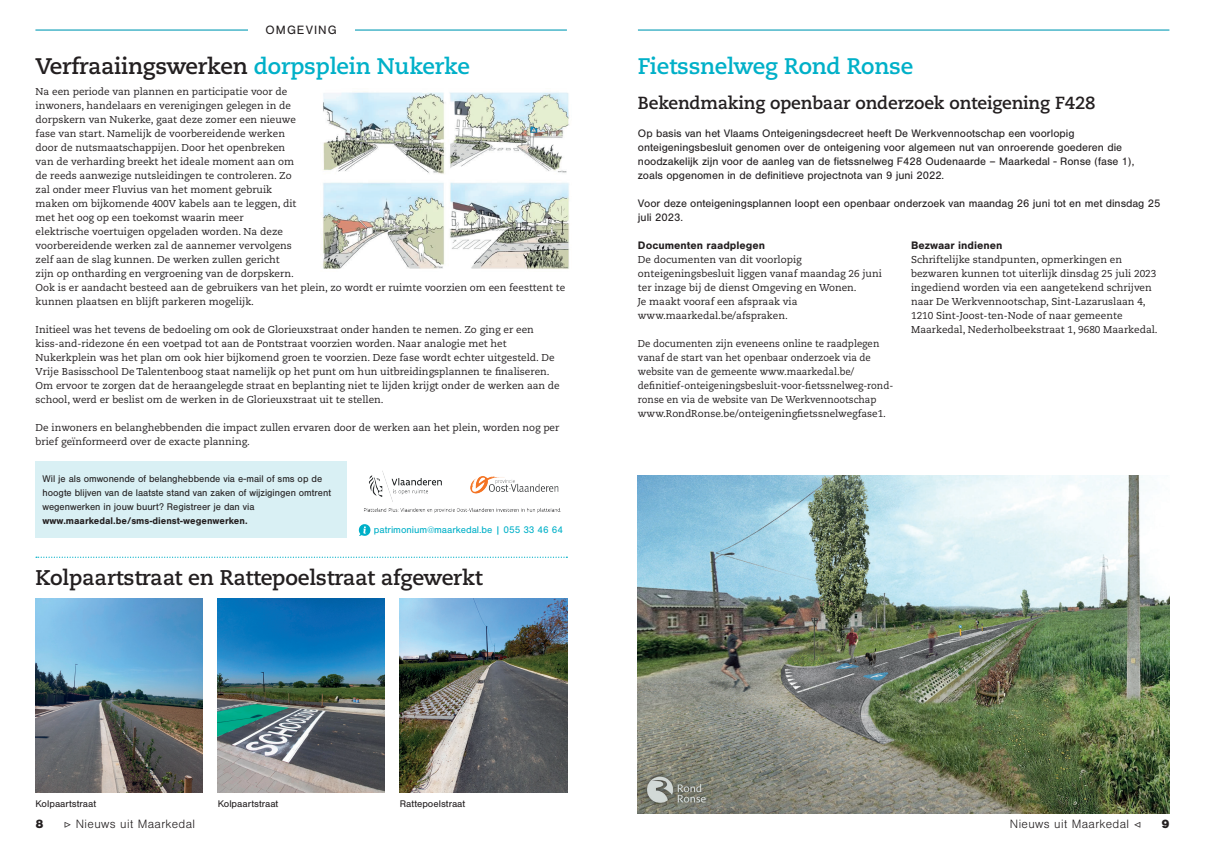
<style>
.page{position:relative;width:1205px;height:851px;background:#fff}
.page>*{position:absolute;margin:0;border:0;box-sizing:border-box;transform-origin:0 0}
.t1{font:700 22.5px "Caecilia LT Std";letter-spacing:-.01em;color:#231f20}
.t2{font:700 22.5px "Caecilia LT Std";letter-spacing:-.01em;color:#00b0c8}
.t3{font:700 21.25px "Caecilia LT Std";letter-spacing:-.01em;color:#231f20}
.t4{font:700 17.5px "Caecilia LT Std";letter-spacing:-.01em;color:#231f20}
.t5{font:300 12.5px "Nimbus San";letter-spacing:.03em;color:#231f20}
.t6{font:12.5px "Nimbus San";letter-spacing:.08em;color:#231f20}
.t7{font:900 12.5px "Nimbus San";color:#231f20}
.t8{font:11.25px/13.8px "Nimbus San";color:#231f20}
.t9{font:700 11.25px "Nimbus San";color:#231f20}
.t10{font:10px/14px "Caecilia LT Std";color:#231f20}
.t11{font:10px/14px "Caecilia LT Std";color:#231f20;scale:.96 1}
.t12{font:10px/14px "Nimbus San";color:#231f20}
.t13{font:700 10px "Nimbus San";color:#231f20}
.t14{font:10px "Nimbus San";color:#00b0c8}
.s1{color:#00b0c8}
.s2{font-family:"Minion Pro";font-weight:500}
</style>
<div class="page">
<hr style="left:35px;top:29px;width:532px;height:2px;background:#22a6be">
<hr style="left:638px;top:29px;width:531px;height:2px;background:#22a6be">
<div style="left:248px;top:25px;width:107px;height:19px;background:#fff"></div>
<img style="left:638px;top:475px;width:531px;height:338px">
<svg style="left:359px;top:524px;width:12px;height:12px"></svg>
<img style="left:364px;top:471px;width:197px;height:42px">
<img style="left:323px;top:92px;width:246px;height:177px">
<div style="left:35px;top:461px;width:312px;height:76px;background:#d9f0f4"></div>
<svg style="left:36px;top:556px;width:531px;height:1px"></svg>
<img style="left:35px;top:598px;width:168px;height:194px">
<img style="left:218px;top:598px;width:167px;height:194px">
<img style="left:400px;top:598px;width:167px;height:194px">
<p class="t6" style="left:266px;top:23px;width:73px">OMGEVING</p>
<p class="t6" style="left:273px;top:23px;width:59px">RUBRIEK</p>
<h1 class="t1" style="left:35px;top:53px;width:436px">Verfraaiingswerken <span class="s1">dorpsplein Nukerke</span></h1>
<p class="t10" style="left:36px;top:85px;width:531px">Na een periode van plannen en participatie voor de<br>inwoners, handelaars en verenigingen gelegen in de<br>dorpskern van Nukerke, gaat deze zomer een nieuwe<br>fase van start. Namelijk de voorbereidende werken<br>door de nutsmaatschappijen. Door het openbreken<br>van de verharding breekt het ideale moment aan om<br>de reeds aanwezige nutsleidingen te controleren. Zo<br>zal onder meer Fluvius van het moment gebruik<br>maken om bijkomende 400V kabels aan te leggen, dit<br>met het oog op een toekomst waarin meer<br>elektrische voertuigen opgeladen worden. Na deze<br>voorbereidende werken zal de aannemer vervolgens<br>zelf aan de slag kunnen. De werken zullen gericht<br>zijn op ontharding en vergroening van de dorpskern.<br>Ook is er aandacht besteed aan de gebruikers van het plein, zo wordt er ruimte voorzien om een feesttent te kunnen plaatsen en blijft parkeren mogelijk.</p>
<p class="t10" style="left:36px;top:323px;width:526px">Initieel was het tevens de bedoeling om ook de Glorieuxstraat onder handen te nemen. Zo ging er een kiss-and-ridezone én een voetpad tot aan de Pontstraat voorzien worden. Naar analogie met het Nukerkplein was het plan om ook hier bijkomend groen te voorzien. Deze fase wordt echter uitgesteld. De Vrije Basisschool De Talentenboog staat namelijk op het punt om hun uitbreidingsplannen te finaliseren.<br>Om ervoor te zorgen dat de heraangelegde straat en beplanting niet te lijden krijgt onder de werken aan de school, werd er beslist om de werken in de Glorieuxstraat uit te stellen.</p>
<p class="t10" style="left:36px;top:421px;width:525px">De inwoners en belanghebbenden die impact zullen ervaren door de werken aan het plein, worden nog per brief geïnformeerd over de exacte planning.</p>
<p class="t12" style="left:43px;top:471px;width:290px">Wil je als omwonende of belanghebbende via e-mail of sms op de hoogte blijven van de laatste stand van zaken of wijzigingen omtrent wegenwerken in jouw buurt? Registreer je dan via</p>
<p class="t13" style="left:43px;top:514px;width:207px">www.maarkedal.be/sms-dienst-wegenwerken.</p>
<p class="t14" style="left:374px;top:524px;width:191px">patrimonium@maarkedal.be | 055 33 46 64</p>
<h2 class="t3" style="left:35px;top:565px;width:449px">Kolpaartstraat en Rattepoelstraat afgewerkt</h2>
<h1 class="t2" style="left:638px;top:53px;width:277px">Fietssnelweg Rond Ronse</h1>
<h3 class="t4" style="left:638px;top:92px;width:459px">Bekendmaking openbaar onderzoek onteigening F428</h3>
<p class="t8" style="left:638px;top:127px;width:498px">Op basis van het Vlaams Onteigeningsdecreet heeft De Werkvennootschap een voorlopig onteigeningsbesluit genomen over de onteigening voor algemeen nut van onroerende goederen die noodzakelijk zijn voor de aanleg van de fietssnelweg F428 Oudenaarde – Maarkedal - Ronse (fase 1), zoals opgenomen in de definitieve projectnota van 9 juni 2022.</p>
<p class="t8" style="left:638px;top:197px;width:524px">Voor deze onteigeningsplannen loopt een openbaar onderzoek van maandag 26 juni tot en met dinsdag 25 juli 2023.</p>
<p class="t9" style="left:638px;top:239px;width:129px">Documenten raadplegen</p>
<p class="t10" style="left:638px;top:253px;width:245px">De documenten van dit voorlopig onteigeningsbesluit liggen vanaf maandag 26 juni ter inzage bij de dienst Omgeving en Wonen.<br>Je maakt vooraf een afspraak via www.maarkedal.be/afspraken.</p>
<p class="t11" style="left:638px;top:337px;width:267px">De documenten zijn eveneens online te raadplegen vanaf de start van het openbaar onderzoek via de website van de gemeente www.maarkedal.be/ definitief-onteigeningsbesluit-voor-fietssnelweg-rond&shy;ronse en via de website van De Werkvennootschap www.RondRonse.be/onteigeningfietssnelwegfase1.</p>
<p class="t9" style="left:911px;top:239px;width:93px">Bezwaar indienen</p>
<p class="t10" style="left:911px;top:253px;width:248px">Schriftelijke standpunten, opmerkingen en bezwaren kunnen tot uiterlijk dinsdag 25 juli 2023 ingediend worden via een aangetekend schrijven naar De Werkvennootschap, Sint-Lazaruslaan 4, 1210 Sint-Joost-ten-Node of naar gemeente Maarkedal, Nederholbeekstraat 1, 9680 Maarkedal.</p>
<p class="t12" style="left:35px;top:796px;width:62px">Kolpaartstraat</p>
<p class="t12" style="left:218px;top:796px;width:62px">Kolpaartstraat</p>
<p class="t12" style="left:400px;top:796px;width:67px">Rattepoelstraat</p>
<p class="t7" style="left:35px;top:817px;width:10px">8</p>
<p class="t5" style="left:64px;top:817px;width:133px"><span class="s2">▷</span> Nieuws uit Maarkedal</p>
<p class="t5" style="left:1010px;top:817px;width:133px">Nieuws uit Maarkedal <span class="s2">◁</span></p>
<p class="t7" style="left:1161px;top:817px;width:10px">9</p>
</div>
